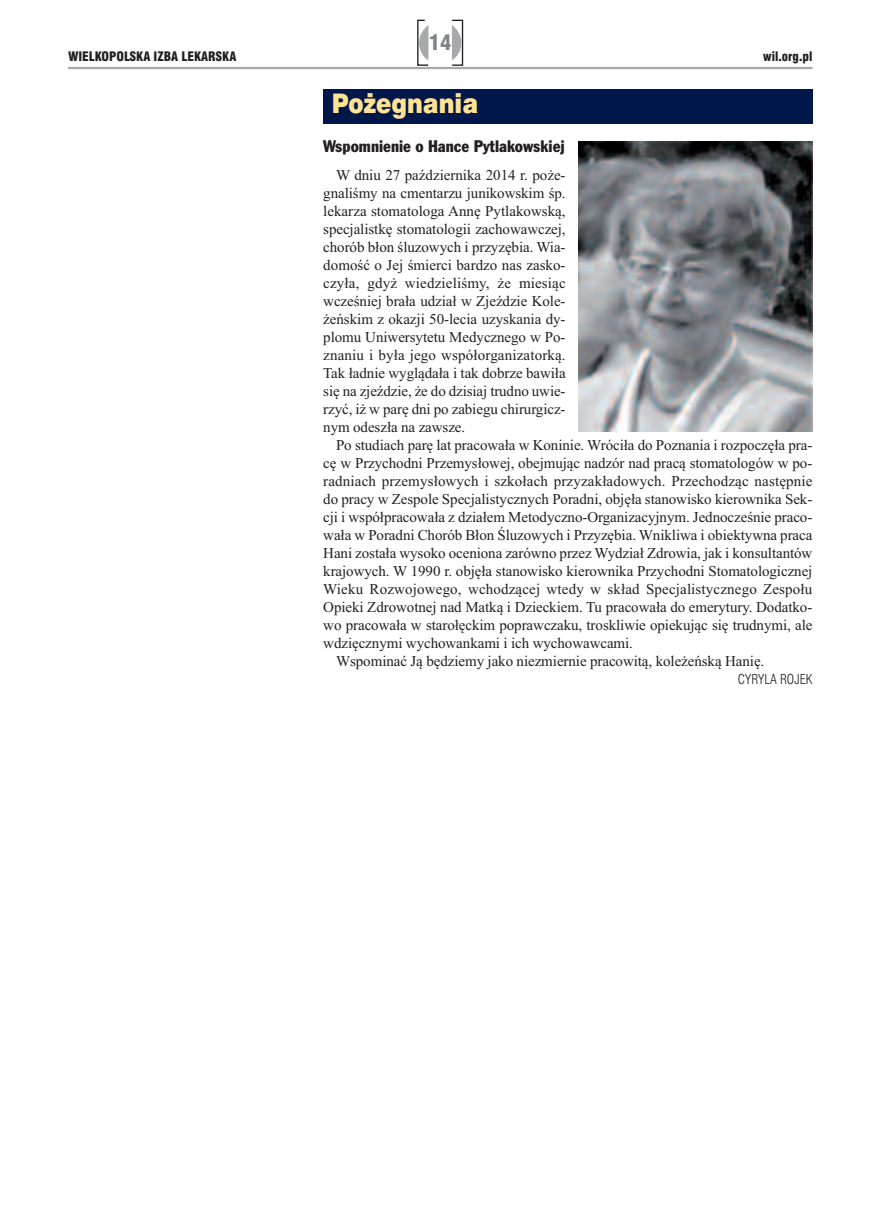
<style>
.page{position:relative;width:872px;height:1212px;background:#fff}
.page>*{position:absolute;margin:0;border:0;box-sizing:border-box;transform-origin:0 0}
.t1{font:27px "Swis 721 Blk EU";color:#ffe292;scale:.85 1}
.t2{font:21px "Swis 721 Blk Cn EU";color:#808285}
.t3{font:16.5px "Frank Goth Cn EU";color:#231f20}
.t4{font:15px/18px "Times New Roman";letter-spacing:-.005em;color:#231f20;text-align:justify}
.t5{font:13.5px "Swis 721 Lt Cn EU";color:#231f20}
.t6{font:12.75px "Swis 721 Blk Cn EU";color:#231f20}
</style>
<div class="page">
<div style="left:451px;top:20px;width:12px;height:46px;border:1px solid #231f20"></div>
<svg style="left:452px;top:25px;width:9px;height:35px"></svg>
<svg style="left:417px;top:19px;width:12px;height:47px"></svg>
<hr style="left:68px;top:67px;width:744px;height:2px;background:#a8a9ad">
<div style="left:323px;top:89px;width:489px;height:34px;background:#00174a"></div>
<img style="left:578px;top:142px;width:234px;height:289px">
<h2 class="t2" style="left:429px;top:30px;width:24px">14</h2>
<p class="t6" style="left:68px;top:48px;width:170px">WIELKOPOLSKA IZBA LEKARSKA</p>
<p class="t6" style="left:763px;top:48px;width:51px">wil.org.pl</p>
<h1 class="t1" style="left:332px;top:86px;width:174px">Pożegnania</h1>
<p class="t3" style="left:323px;top:135px;width:243px">Wspomnienie o Hance Pytlakowskiej</p>
<p class="t4" style="left:323px;top:166px;width:244px;text-indent:13px">W dniu 27 października 2014 r. poże&shy;gnaliśmy na cmentarzu junikowskim śp. lekarza stomatologa Annę Pytlakowską, specjalistkę stomatologii zachowawczej, chorób błon śluzowych i przyzębia. Wia&shy;domość o Jej śmierci bardzo nas zasko&shy;czyła, gdyż wiedzieliśmy, że miesiąc wcześniej brała udział w Zjeździe Kole&shy;żeńskim z okazji 50-lecia uzyskania dy&shy;plomu Uniwersytetu Medycznego w Po&shy;znaniu i była jego współorganizatorką.<br>Tak ładnie wyglądała i tak dobrze bawiła się na zjeździe, że do dzisiaj trudno uwie&shy;rzyć, iż w parę dni po zabiegu chirurgicz&shy;nym odeszła na zawsze.</p>
<p class="t4" style="left:336px;top:436px;width:478px">Po studiach parę lat pracowała w Koninie. Wróciła do Poznania i rozpoczęła pra-</p>
<p class="t4" style="left:323px;top:454px;width:490px">cę w Przychodni Przemysłowej, obejmując nadzór nad pracą stomatologów w po-</p>
<p class="t4" style="left:323px;top:472px;width:490px">radniach przemysłowych i szkołach przyzakładowych. Przechodząc następnie</p>
<p class="t4" style="left:323px;top:490px;width:490px">do pracy w Zespole Specjalistycznych Poradni, objęła stanowisko kierownika Sek-</p>
<p class="t4" style="left:323px;top:508px;width:490px">cji i współpracowała z działem Metodyczno-Organizacyjnym. Jednocześnie praco-</p>
<p class="t4" style="left:323px;top:526px;width:490px">wała w Poradni Chorób Błon Śluzowych i Przyzębia. Wnikliwa i obiektywna praca</p>
<p class="t4" style="left:323px;top:544px;width:490px">Hani została wysoko oceniona zarówno przez Wydział Zdrowia, jak i konsultantów</p>
<p class="t4" style="left:323px;top:562px;width:490px">krajowych. W 1990 r. objęła stanowisko kierownika Przychodni Stomatologicznej</p>
<p class="t4" style="left:323px;top:580px;width:490px">Wieku Rozwojowego, wchodzącej wtedy w skład Specjalistycznego Zespołu</p>
<p class="t4" style="left:323px;top:598px;width:490px">Opieki Zdrowotnej nad Matką i Dzieckiem. Tu pracowała do emerytury. Dodatko-</p>
<p class="t4" style="left:323px;top:616px;width:490px">wo pracowała w starołęckim poprawczaku, troskliwie opiekując się trudnymi, ale</p>
<p class="t4" style="left:323px;top:634px;width:311px">wdzięcznymi wychowankami i ich wychowawcami.</p>
<p class="t4" style="left:336px;top:652px;width:430px">Wspominać Ją będziemy jako niezmiernie pracowitą, koleżeńską Hanię.</p>
<p class="t5" style="left:738px;top:671px;width:76px">CYRYLA ROJEK</p>
</div>
